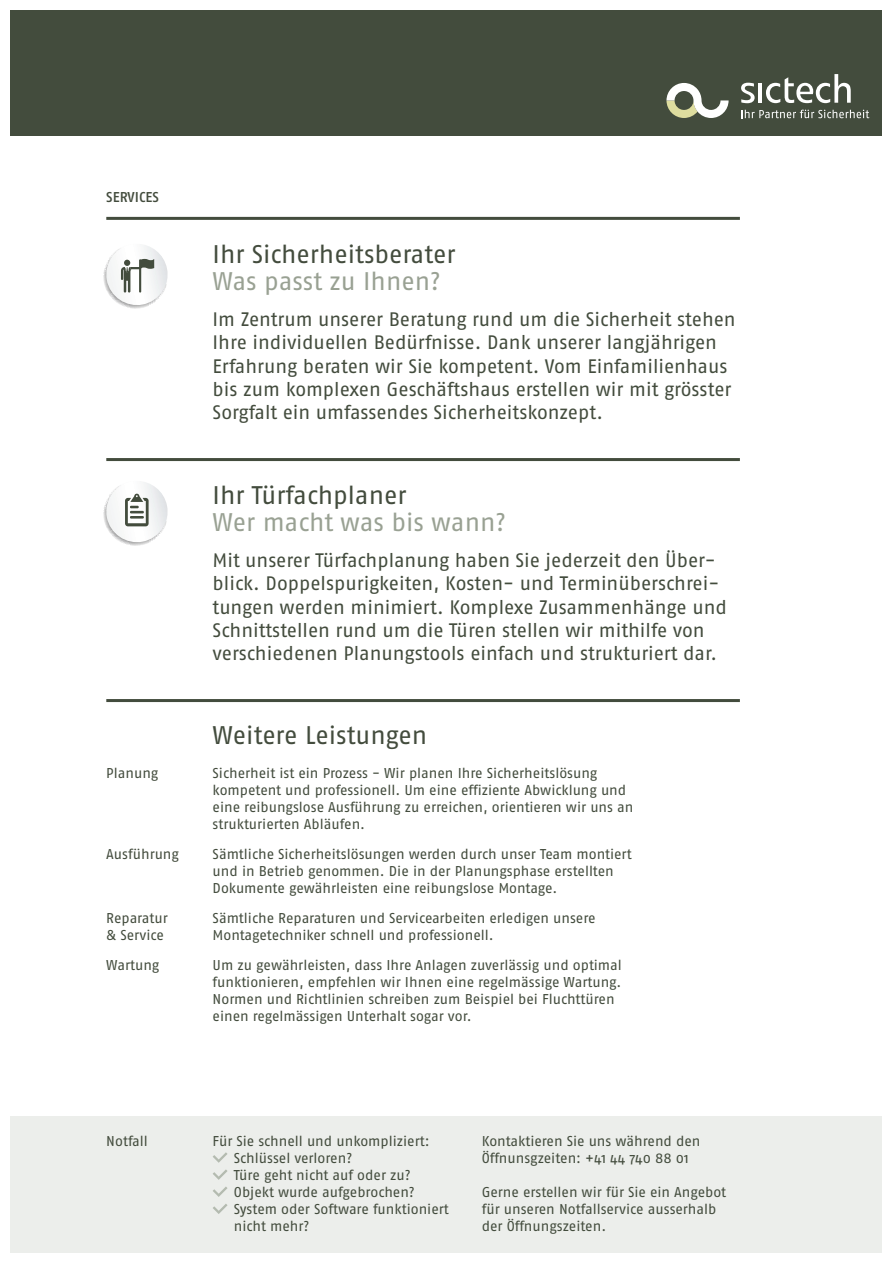
<style>
.page{position:relative;width:893px;height:1263px;background:#fff}
.page>*{position:absolute;margin:0;border:0;box-sizing:border-box;transform-origin:0 0}
.t1{font:25.5px "Fago No";color:#434c3d}
.t2{font:25.5px "Fago No";letter-spacing:-.005em;color:#99a193}
.t3{font:19.5px/23.4px "Fago No";letter-spacing:-.005em;color:#434c3d}
.t4{font:14.25px/17.1px "Fago No";letter-spacing:-.005em;color:#434c3d}
.t5{font:500 14.25px "Fago No";color:#434c3d}
</style>
<div class="page">
<div style="left:11px;top:11px;width:871px;height:125px;background:#434c3d"></div>
<hr style="left:106px;top:217px;width:634px;height:3px;background:#434c3d">
<div style="left:11px;top:1116px;width:871px;height:136px;background:#eceeeb"></div>
<hr style="left:106px;top:458px;width:634px;height:3px;background:#434c3d">
<hr style="left:106px;top:699px;width:634px;height:3px;background:#434c3d">
<svg style="left:104px;top:245px;width:64px;height:63px"></svg>
<svg style="left:104px;top:482px;width:64px;height:63px"></svg>
<hr style="left:130px;top:516px;width:14px;height:3px;background:#434c3d">
<svg style="left:741px;top:83px;width:14px;height:20px"></svg>
<hr style="left:758px;top:83px;width:4px;height:20px;background:#fff">
<svg style="left:766px;top:74px;width:85px;height:29px"></svg>
<svg style="left:666px;top:83px;width:63px;height:35px"></svg>
<svg style="left:741px;top:110px;width:128px;height:8px"></svg>
<svg style="left:213px;top:1152px;width:15px;height:11px"></svg>
<svg style="left:213px;top:1169px;width:15px;height:11px"></svg>
<svg style="left:213px;top:1187px;width:15px;height:10px"></svg>
<svg style="left:213px;top:1204px;width:15px;height:10px"></svg>
<p class="t5" style="left:106px;top:188px;width:54px">SERVICES</p>
<p class="t1" style="left:213px;top:239px;width:244px">Ihr Sicherheitsberater</p>
<p class="t2" style="left:213px;top:266px;width:230px">Was passt zu Ihnen?</p>
<p class="t3" style="left:213px;top:307px;width:525px">Im Zentrum unserer Beratung rund um die Sicherheit stehen Ihre individuellen Bedürfnisse. Dank unserer langjährigen Erfahrung beraten wir Sie kompetent. Vom Einfamilienhaus bis zum komplexen Geschäftshaus erstellen wir mit grösster Sorgfalt ein umfassendes Sicherheitskonzept.</p>
<p class="t1" style="left:213px;top:480px;width:195px">Ihr Türfachplaner</p>
<p class="t2" style="left:213px;top:507px;width:295px">Wer macht was bis wann?</p>
<p class="t3" style="left:213px;top:548px;width:516px">Mit unserer Türfachplanung haben Sie jederzeit den Über&shy;blick. Doppelspurigkeiten, Kosten- und Terminüberschrei&shy;tungen werden minimiert. Komplexe Zusammenhänge und Schnittstellen rund um die Türen stellen wir mithilfe von verschiedenen Planungstools einfach und strukturiert dar.</p>
<p class="t1" style="left:213px;top:721px;width:216px">Weitere Leistungen</p>
<p class="t4" style="left:106px;top:764px;width:53px">Planung</p>
<p class="t4" style="left:213px;top:764px;width:422px">Sicherheit ist ein Prozess - Wir planen Ihre Sicherheitslösung kompetent und professionell. Um eine effiziente Abwicklung und eine reibungslose Ausführung zu erreichen, orientieren wir uns an strukturierten Abläufen.</p>
<p class="t4" style="left:106px;top:845px;width:74px">Ausführung</p>
<p class="t4" style="left:213px;top:845px;width:421px">Sämtliche Sicherheitslösungen werden durch unser Team montiert und in Betrieb genommen. Die in der Planungsphase erstellten<br>Dokumente gewährleisten eine reibungslose Montage.</p>
<p class="t4" style="left:106px;top:909px;width:63px">Reparatur</p>
<p class="t4" style="left:213px;top:909px;width:385px">Sämtliche Reparaturen und Servicearbeiten erledigen unsere</p>
<p class="t4" style="left:106px;top:926px;width:59px">&amp; Service</p>
<p class="t4" style="left:213px;top:926px;width:282px">Montagetechniker schnell und professionell.</p>
<p class="t4" style="left:106px;top:956px;width:55px">Wartung</p>
<p class="t4" style="left:213px;top:956px;width:411px">Um zu gewährleisten, dass Ihre Anlagen zuverlässig und optimal funktionieren, empfehlen wir Ihnen eine regelmässige Wartung.<br>Normen und Richtlinien schreiben zum Beispiel bei Fluchttüren einen regelmässigen Unterhalt sogar vor.</p>
<p class="t4" style="left:106px;top:1132px;width:43px">Notfall</p>
<p class="t4" style="left:234px;top:1132px;width:217px;text-indent:-21px">Für Sie schnell und unkompliziert:<br>Schlüssel verloren?<br>Türe geht nicht auf oder zu?<br>Objekt wurde aufgebrochen?<br>System oder Software funktioniert nicht mehr?</p>
<p class="t4" style="left:482px;top:1132px;width:220px">Kontaktieren Sie uns während den<br>Öffnunsgzeiten: +41 44 740 88 01</p>
<p class="t4" style="left:482px;top:1183px;width:246px">Gerne erstellen wir für Sie ein Angebot für unseren Notfallservice ausserhalb der Öffnungszeiten.</p>
</div>
